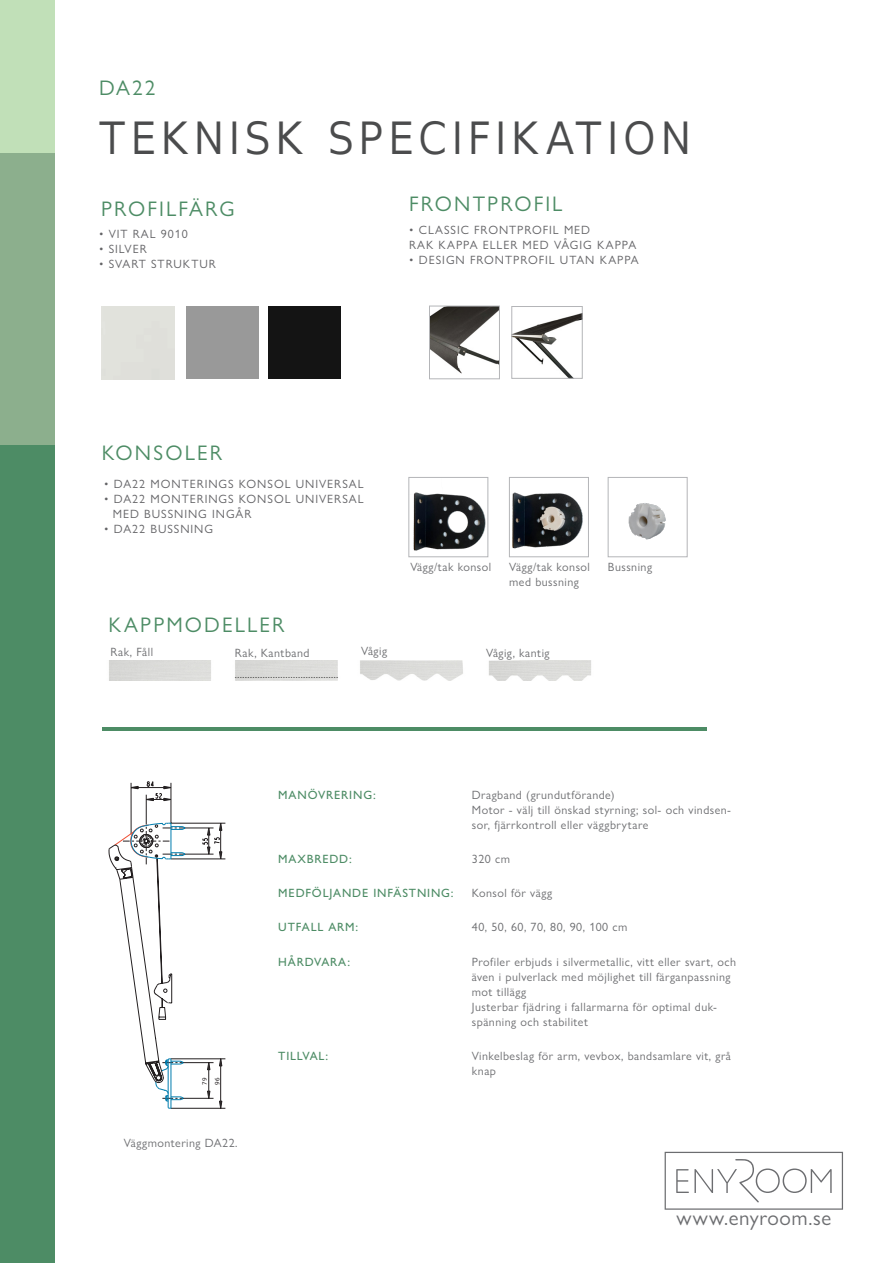
<style>
.page{position:relative;width:893px;height:1263px;background:#fff}
.page>*{position:absolute;margin:0;border:0;box-sizing:border-box;transform-origin:0 0}
.t1{font:46.95px "Gillius ADF";letter-spacing:.13em;color:#4b4c4d}
.Prod_namn_s2{font:21.15px "Gill Sans Nova";letter-spacing:.1em;color:#4d8c65}
.Brödtext_s1{font:21px "Gill Sans Nova";letter-spacing:.03em;color:#6c6d70}
.Bröd-spec{font:12px/15px "Gill Sans Nova";letter-spacing:.04em;color:#6c6d70}
.lista{font:12px "Gill Sans Nova";letter-spacing:.08em;color:#636366}
.Spec-rubrik{font:500 12px "Gill Sans Nova";letter-spacing:.07em;color:#4d8c65}
.t2{font:6.75px/12.9px "Myriad Pro";color:#231f20}
</style>
<div class="page">
<svg style="left:109px;top:781px;width:116px;height:328px"></svg>
<div style="left:186px;top:307px;width:72px;height:72px;background:#999"></div>
<div style="left:268px;top:307px;width:72px;height:72px;background:#141414"></div>
<img style="left:489px;top:660px;width:102px;height:21px">
<img style="left:360px;top:660px;width:103px;height:21px">
<img style="left:234px;top:660px;width:104px;height:21px">
<img style="left:512px;top:492px;width:71px;height:57px">
<div style="left:509px;top:477px;width:80px;height:80px;border:1px solid #b4b5b8"></div>
<img style="left:628px;top:503px;width:38px;height:37px">
<div style="left:608px;top:477px;width:79px;height:80px;border:1px solid #b4b5b8"></div>
<img style="left:413px;top:492px;width:73px;height:59px">
<div style="left:409px;top:477px;width:79px;height:80px;border:1px solid #b4b5b8"></div>
<img style="left:431px;top:308px;width:67px;height:66px">
<div style="left:429px;top:306px;width:71px;height:73px;border:1px solid #b4b5b8"></div>
<img style="left:514px;top:313px;width:66px;height:64px">
<div style="left:512px;top:306px;width:70px;height:73px;border:1px solid #b4b5b8"></div>
<hr style="left:102px;top:727px;width:604px;height:3px;background:#4d8c65">
<div style="left:0;top:444px;width:54px;height:819px;background:#4d8c65"></div>
<div style="left:0;top:0;width:54px;height:153px;background:#c1e0b8"></div>
<div style="left:0;top:153px;width:54px;height:291px;background:#8caf8d"></div>
<svg style="left:665px;top:1152px;width:178px;height:58px"></svg>
<p class="Prod_namn_s2" style="left:99px;top:75px;width:58px">DA22</p>
<p class="t1" style="left:99px;top:110px;width:593px">TEKNISK SPECIFIKATION</p>
<p class="Prod_namn_s2" style="left:101px;top:196px;width:135px">PROFILFÄRG</p>
<p class="Prod_namn_s2" style="left:409px;top:191px;width:155px">FRONTPROFIL</p>
<p class="lista" style="left:99px;top:226px;width:90px">• VIT RAL 9010</p>
<p class="lista" style="left:99px;top:241px;width:49px">• SILVER</p>
<p class="lista" style="left:99px;top:256px;width:118px">• SVART STRUKTUR</p>
<p class="lista" style="left:409px;top:223px;width:182px">• CLASSIC FRONTPROFIL MED</p>
<p class="lista" style="left:409px;top:238px;width:228px">RAK KAPPA ELLER MED VÅGIG KAPPA</p>
<p class="lista" style="left:409px;top:253px;width:231px">• DESIGN FRONTPROFIL UTAN KAPPA</p>
<p class="Prod_namn_s2" style="left:102px;top:440px;width:122px">KONSOLER</p>
<p class="lista" style="left:104px;top:476px;width:261px">• DA22 MONTERINGS KONSOL UNIVERSAL</p>
<p class="lista" style="left:104px;top:491px;width:261px">• DA22 MONTERINGS KONSOL UNIVERSAL</p>
<p class="lista" style="left:113px;top:506px;width:140px">MED BUSSNING INGÅR</p>
<p class="lista" style="left:104px;top:521px;width:110px">• DA22 BUSSNING</p>
<p class="Bröd-spec" style="left:410px;top:559px;width:82px">Vägg/tak konsol</p>
<p class="Bröd-spec" style="left:509px;top:559px;width:82px">Vägg/tak konsol med bussning</p>
<p class="Bröd-spec" style="left:608px;top:559px;width:46px">Bussning</p>
<p class="Prod_namn_s2" style="left:108px;top:612px;width:178px">KAPPMODELLER</p>
<p class="Bröd-spec" style="left:111px;top:644px;width:44px">Rak, Fåll</p>
<p class="Bröd-spec" style="left:235px;top:645px;width:76px">Rak, Kantband</p>
<p class="Bröd-spec" style="left:361px;top:643px;width:27px">Vågig</p>
<p class="Bröd-spec" style="left:486px;top:645px;width:65px">Vågig, kantig</p>
<p class="t2" style="left:198px;top:1085px;width:8px;rotate:-90deg">79<br>96</p>
<p class="Bröd-spec" style="left:124px;top:1135px;width:115px">Väggmontering DA22.</p>
<p class="Spec-rubrik" style="left:278px;top:787px;width:99px">MANÖVRERING:</p>
<p class="Bröd-spec" style="left:472px;top:787px;width:144px">Dragband (grundutförande)</p>
<p class="Bröd-spec" style="left:472px;top:802px;width:261px">Motor - välj till önskad styrning; sol- och vindsen&shy;sor, fjärrkontroll eller väggbrytare</p>
<p class="Spec-rubrik" style="left:278px;top:851px;width:75px">MAXBREDD:</p>
<p class="Bröd-spec" style="left:472px;top:851px;width:40px">320 cm</p>
<p class="Spec-rubrik" style="left:278px;top:886px;width:177px">MEDFÖLJANDE INFÄSTNING:</p>
<p class="Bröd-spec" style="left:472px;top:885px;width:82px">Konsol för vägg</p>
<p class="Spec-rubrik" style="left:278px;top:920px;width:81px">UTFALL ARM:</p>
<p class="Bröd-spec" style="left:472px;top:919px;width:157px">40, 50, 60, 70, 80, 90, 100 cm</p>
<p class="Spec-rubrik" style="left:278px;top:954px;width:74px">HÅRDVARA:</p>
<p class="Bröd-spec" style="left:472px;top:954px;width:266px">Profiler erbjuds i silvermetallic, vitt eller svart, och även i pulverlack med möjlighet till färganpassning mot tillägg</p>
<p class="Bröd-spec" style="left:472px;top:999px;width:247px">Justerbar fjädring i fallarmarna för optimal duk&shy;spänning och stabilitet</p>
<p class="Spec-rubrik" style="left:278px;top:1049px;width:51px">TILLVAL:</p>
<p class="Bröd-spec" style="left:472px;top:1048px;width:261px">Vinkelbeslag för arm, vevbox, bandsamlare vit, grå knap</p>
<p class="Brödtext_s1" style="left:676px;top:1205px;width:156px">www.enyroom.se</p>
</div>
